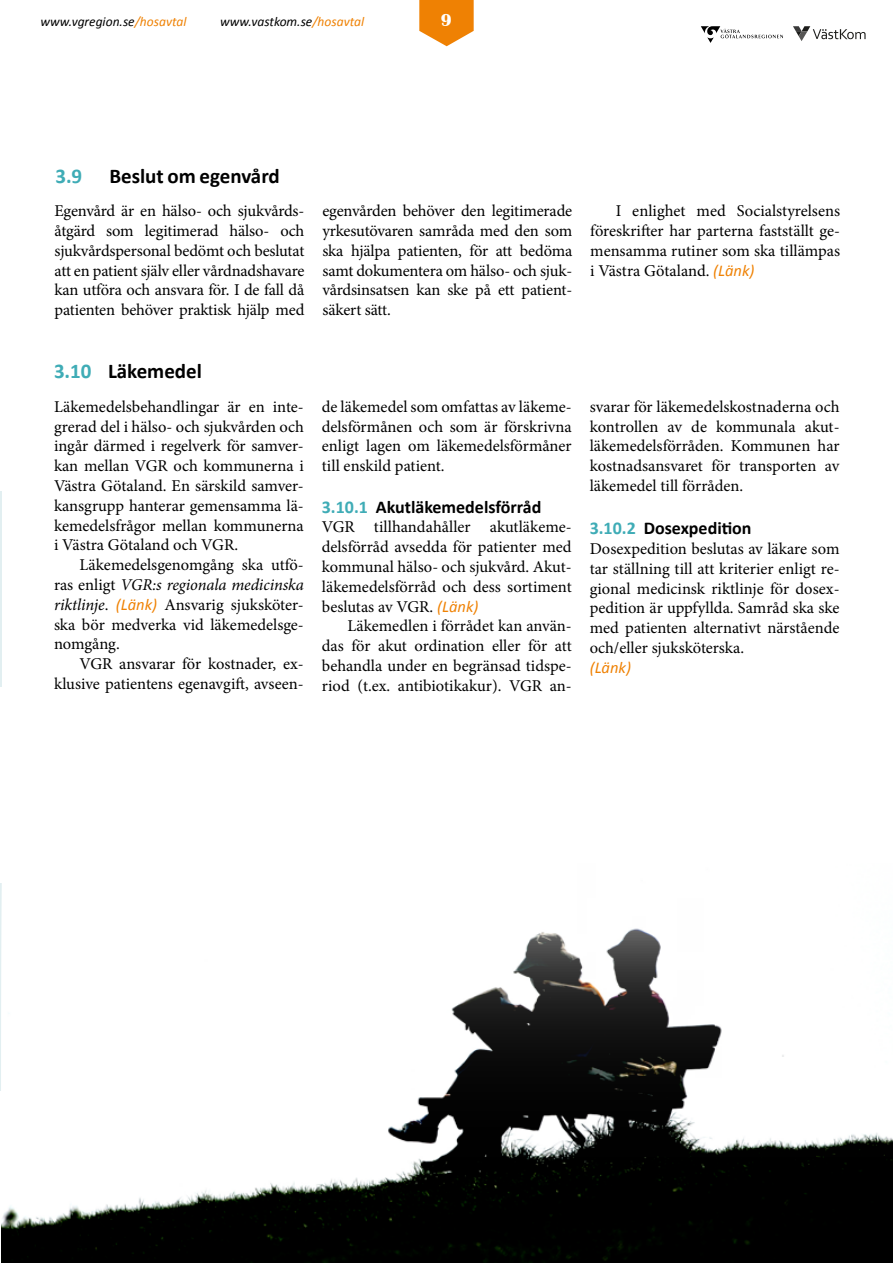
<style>
.page{position:relative;width:893px;height:1263px;background:#fff}
.page>*{position:absolute;margin:0;border:0;box-sizing:border-box;transform-origin:0 0}
.t1{font:700 21px "Calibri";color:#000}
.t2{font:700 21px "Calibri";color:#3facb6}
.t3{font:700 18px "Calibri";color:#000}
.t4{font:700 18px "Britannic";color:#fff}
.t5{font:16.5px/19.8px "Minion Pro";letter-spacing:-.005em;color:#000;text-align:justify}
.t6{font:italic 16.5px "Calibri";color:#ef8103}
.t7{font:italic 13.5px "Calibri";color:#000}
.s1{color:#ef8103}
.s2{font-family:"Calibri";font-style:italic;color:#ef8103}
.s3{color:#3facb6}
.s4{font-style:italic}
</style>
<div class="page">
<svg style="left:793px;top:26px;width:72px;height:15px"></svg>
<svg style="left:701px;top:26px;width:82px;height:17px"></svg>
<svg style="left:419px;top:0;width:55px;height:46px"></svg>
<hr style="left:0;top:491px;width:2px;height:196px;background:#e2eff1">
<hr style="left:0;top:883px;width:1px;height:208px;background:#e2eff1">
<img style="left:2px;top:928px;width:891px;height:335px">
<p class="t7" style="left:40px;top:13px;width:148px">www.vgregion.se<span class="s1">/hosavtal</span></p>
<p class="t7" style="left:220px;top:13px;width:145px">www.vastkom.se<span class="s1">/hosavtal</span></p>
<p class="t4" style="left:441px;top:10px;width:12px">9</p>
<p class="t2" style="left:55px;top:163px;width:28px">3.9</p>
<p class="t1" style="left:109px;top:163px;width:172px">Beslut om egenvård</p>
<p class="t5" style="left:55px;top:201px;width:251px">Egenvård är en hälso- och sjukvårds&shy;åtgärd som legitimerad hälso- och sjukvårdspersonal bedömt och beslutat att en patient själv eller vårdnadshavare kan utföra och ansvara för. I de fall då patienten behöver praktisk hjälp med</p>
<p class="t5" style="left:322px;top:201px;width:251px">egenvården behöver den legitimerade yrkesutövaren samråda med den som ska hjälpa patienten, för att bedöma samt dokumentera om hälso- och sjuk&shy;vårdsinsatsen kan ske på ett patient&shy;säkert sätt.</p>
<p class="t5" style="left:590px;top:201px;width:251px;text-indent:25px">I enlighet med Socialstyrelsens föreskrifter har parterna fastställt ge&shy;mensamma rutiner som ska tillämpas i Västra Götaland. <span class="s2">(Länk)</span></p>
<p class="t1" style="left:54px;top:358px;width:149px"><span class="s3">3.10</span> Läkemedel</p>
<p class="t5" style="left:54px;top:397px;width:251px">Läkemedelsbehandlingar är en inte&shy;grerad del i hälso- och sjukvården och ingår därmed i regelverk för samver&shy;kan mellan VGR och kommunerna i Västra Götaland. En särskild samver&shy;kansgrupp hanterar gemensamma lä&shy;kemedelsfrågor mellan kommunerna i Västra Götaland och VGR.</p>
<p class="t5" style="left:54px;top:555px;width:251px;text-indent:25px">Läkemedelsgenomgång ska utfö&shy;ras enligt <span class="s4">VGR:s regionala medicinska riktlinje</span>. <span class="s2">(Länk)</span> Ansvarig sjuksköter&shy;ska bör medverka vid läkemedelsge&shy;nomgång.</p>
<p class="t5" style="left:54px;top:654px;width:251px;text-align:right">VGR ansvarar för kostnader, ex&shy;klusive patientens egenavgift, avseen-</p>
<p class="t5" style="left:322px;top:397px;width:251px">de läkemedel som omfattas av läkeme&shy;delsförmånen och som är förskrivna enligt lagen om läkemedelsförmåner till enskild patient.</p>
<p class="t3" style="left:322px;top:495px;width:221px"><span class="s3">3.10.1</span> Akutläkemedelsförråd</p>
<p class="t5" style="left:322px;top:517px;width:251px">VGR tillhandahåller akutläkeme&shy;delsförråd avsedda för patienter med kommunal hälso- och sjukvård. Akut&shy;läkemedelsförråd och dess sortiment beslutas av VGR. <span class="s2">(Länk)</span></p>
<p class="t5" style="left:322px;top:616px;width:251px;text-indent:25px">Läkemedlen i förrådet kan använ&shy;das för akut ordination eller för att behandla under en begränsad tidspe&shy;riod (t.ex. antibiotikakur). VGR an-</p>
<p class="t5" style="left:590px;top:397px;width:251px">svarar för läkemedelskostnaderna och kontrollen av de kommunala akut&shy;läkemedelsförråden. Kommunen har kostnadsansvaret för transporten av läkemedel till förråden.</p>
<p class="t3" style="left:590px;top:517px;width:163px"><span class="s3">3.10.2</span> Dosexpedition</p>
<p class="t5" style="left:590px;top:539px;width:251px">Dosexpedition beslutas av läkare som tar ställning till att kriterier enligt re&shy;gional medicinsk riktlinje för dosex&shy;pedition är uppfyllda. Samråd ska ske med patienten alternativt närstående och/eller sjuksköterska.</p>
<p class="t6" style="left:590px;top:656px;width:43px">(Länk)</p>
</div>
